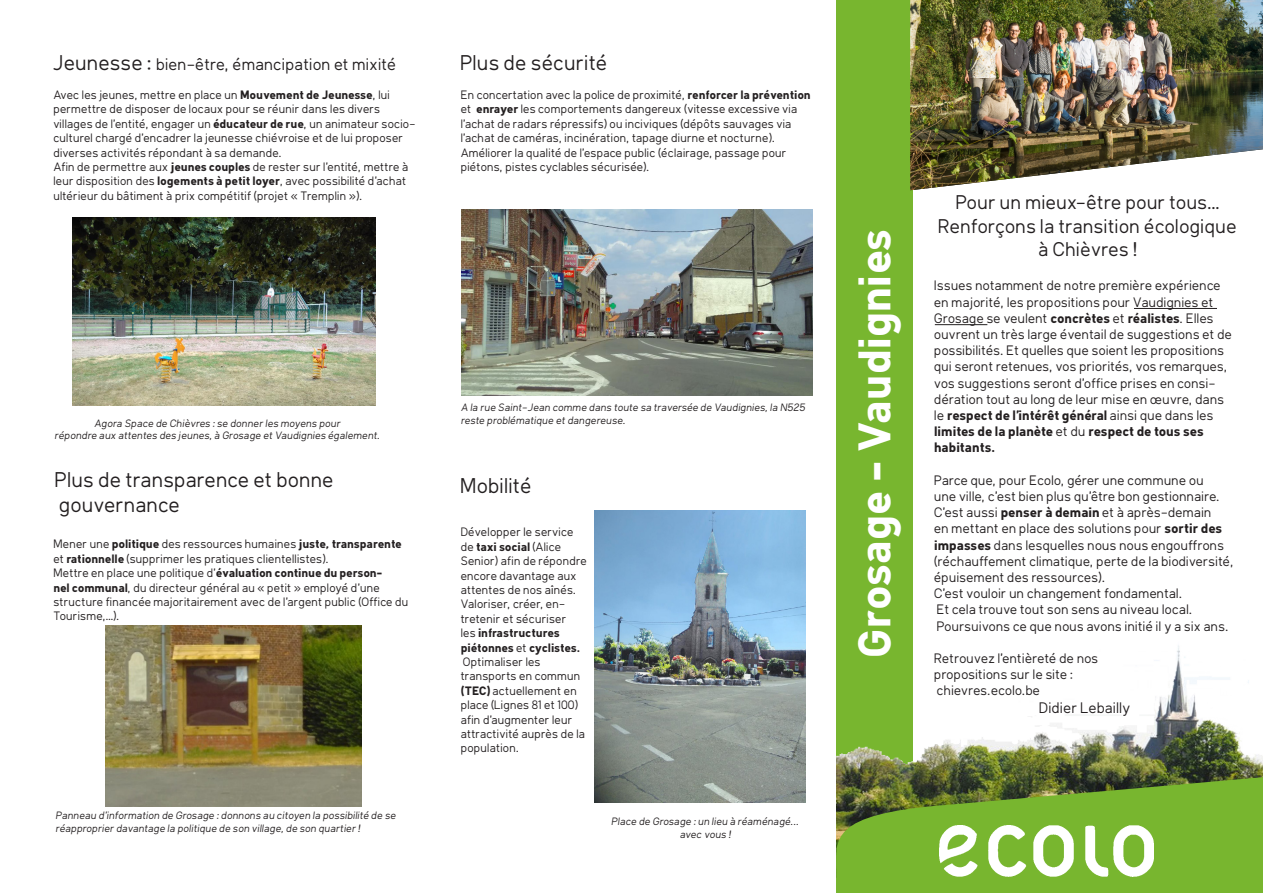
<style>
.page{position:relative;width:1263px;height:893px;background:#fff}
.page>*{position:absolute;margin:0;border:0;box-sizing:border-box;transform-origin:0 0}
.t1{font:700 45px "Klima";color:#fff}
.t2{font:21px "Klima";color:#231f20}
.t3{font:19.5px/23.4px "Klima";color:#231f20;text-align:center}
.t4{font:16.5px "Klima";color:#231f20}
.t5{font:15px "Klima";color:#231f20}
.t6{font:13.5px/16.2px "Klima";color:#231f20}
.t7{font:12px/14.4px "Klima";color:#231f20}
.t8{font:italic 10.5px/12.6px "Klima";color:#231f20}
.s1{font-size:21px}
.s2{font-weight:700}
</style>
<div class="page">
<img style="left:912px;top:0;width:351px;height:190px">
<div style="left:836px;top:0;width:76px;height:893px;background:#78b62f"></div>
<img style="left:836px;top:566px;width:427px;height:210px">
<svg style="left:836px;top:776px;width:427px;height:117px;background:#6ea02e"></svg>
<img style="left:939px;top:826px;width:215px;height:51px">
<img style="left:105px;top:626px;width:256px;height:180px">
<hr style="left:1134px;top:308px;width:83px;height:1px;background:#231f20">
<hr style="left:935px;top:324px;width:52px;height:1px;background:#231f20">
<img style="left:73px;top:218px;width:303px;height:188px">
<img style="left:461px;top:210px;width:352px;height:185px">
<img style="left:595px;top:510px;width:211px;height:293px">
<p class="t4" style="left:54px;top:52px;width:345px"><span class="s1">Jeunesse :</span> bien-être, émancipation et mixité</p>
<p class="t7" style="left:54px;top:87px;width:364px">Avec les jeunes, mettre en place un <span class="s2">Mouvement de Jeunesse</span>, lui permettre de disposer de locaux pour se réunir dans les divers villages de l’entité, engager un <span class="s2">éducateur de rue</span>, un animateur socio&shy;culturel chargé d’encadrer la jeunesse chiévroise et de lui proposer diverses activités répondant à sa demande.</p>
<p class="t7" style="left:54px;top:159px;width:357px">Afin de permettre aux <span class="s2">jeunes couples</span> de rester sur l’entité, mettre à leur disposition des <span class="s2">logements à petit loyer</span>, avec possibilité d’achat ultérieur du bâtiment à prix compétitif (projet « Tremplin »).</p>
<p class="t2" style="left:461px;top:47px;width:149px">Plus de sécurité</p>
<p class="t7" style="left:461px;top:87px;width:351px">En concertation avec la police de proximité, <span class="s2">renforcer la prévention </span>et <span class="s2">enrayer</span> les comportements dangereux (vitesse excessive via l’achat de radars répressifs) ou inciviques (dépôts sauvages via l’achat de caméras, incinération, tapage diurne et nocturne).</p>
<p class="t7" style="left:461px;top:145px;width:327px">Améliorer la qualité de l’espace public (éclairage, passage pour piétons, pistes cyclables sécurisée).</p>
<p class="t8" style="left:95px;top:416px;width:248px">Agora Space de Chièvres : se donner les moyens pour</p>
<p class="t8" style="left:55px;top:429px;width:327px">répondre aux attentes des jeunes, à Grosage et Vaudignies également.</p>
<p class="t2" style="left:56px;top:463px;width:281px">Plus de transparence et bonne</p>
<p class="t2" style="left:60px;top:489px;width:122px">gouvernance</p>
<p class="t7" style="left:54px;top:536px;width:350px">Mener une <span class="s2">politique</span> des ressources humaines <span class="s2">juste, transparente </span>et <span class="s2">rationnelle</span> (supprimer les pratiques clientellistes).</p>
<p class="t7" style="left:54px;top:565px;width:357px">Mettre en place une politique d’<span class="s2">évaluation continue du person-<br>nel communal</span>, du directeur général au « petit » employé d’une structure financée majoritairement avec de l’argent public (Office du Tourisme,…).</p>
<p class="t8" style="left:56px;top:808px;width:342px">Panneau d’information de Grosage : donnons au citoyen la possibilité de se réapproprier davantage la politique de son village, de son quartier !</p>
<p class="t8" style="left:461px;top:400px;width:346px">A la rue Saint-Jean comme dans toute sa traversée de Vaudignies, la N525 reste problématique et dangereuse.</p>
<p class="t2" style="left:461px;top:470px;width:73px">Mobilité</p>
<p class="t7" style="left:461px;top:524px;width:128px">Développer le service de <span class="s2">taxi social</span> (Alice<br>Senior) afin de répondre encore davantage aux attentes de nos aînés.</p>
<p class="t7" style="left:461px;top:596px;width:121px">Valoriser, créer, en&shy;tretenir et sécuriser les <span class="s2">infrastructures piétonnes</span> et <span class="s2">cyclistes.</span></p>
<p class="t7" style="left:461px;top:654px;width:126px">Optimaliser les transports en commun <span class="s2">(TEC)</span> actuellement en place (Lignes 81 et 100) afin d’augmenter leur attractivité auprès de la population.</p>
<p class="t8" style="left:612px;top:814px;width:189px;text-align:center">Place de Grosage : un lieu à réaménagé... avec vous !</p>
<p class="t1" style="left:833px;top:655px;width:432px;rotate:-90deg">Grosage - Vaudignies</p>
<p class="t3" style="left:939px;top:190px;width:300px">Pour un mieux-être pour tous…<br>Renforçons la transition écologique à Chièvres !</p>
<p class="t6" style="left:935px;top:277px;width:300px">Issues notamment de notre première expérience en majorité, les propositions pour Vaudignies et Grosage se veulent <span class="s2">concrètes</span> et <span class="s2">réalistes</span>. Elles ouvrent un très large éventail de suggestions et de possibilités. Et quelles que soient les propositions qui seront retenues, vos priorités, vos remarques, vos suggestions seront d’office prises en consi&shy;dération tout au long de leur mise en œuvre, dans le <span class="s2">respect de l’intérêt général</span> ainsi que dans les <span class="s2">limites de la planète</span> et du <span class="s2">respect de tous ses habitants.</span></p>
<p class="t6" style="left:935px;top:471px;width:301px">Parce que, pour Ecolo, gérer une commune ou<br>une ville, c’est bien plus qu’être bon gestionnaire.<br>C’est aussi <span class="s2">penser à demain</span> et à après-demain<br>en mettant en place des solutions pour <span class="s2">sortir des impasses</span> dans lesquelles nous nous engouffrons (réchauffement climatique, perte de la biodiversité, épuisement des ressources).</p>
<p class="t6" style="left:935px;top:585px;width:250px">C’est vouloir un changement fondamental.</p>
<p class="t6" style="left:937px;top:601px;width:257px">Et cela trouve tout son sens au niveau local.</p>
<p class="t6" style="left:937px;top:617px;width:293px">Poursuivons ce que nous avons initié il y a six ans.</p>
<p class="t6" style="left:935px;top:649px;width:166px">Retrouvez l’entièreté de nos</p>
<p class="t6" style="left:935px;top:666px;width:140px">propositions sur le site :</p>
<p class="t6" style="left:937px;top:682px;width:105px">chievres.ecolo.be</p>
<p class="t5" style="left:1040px;top:697px;width:93px">Didier Lebailly</p>
</div>
